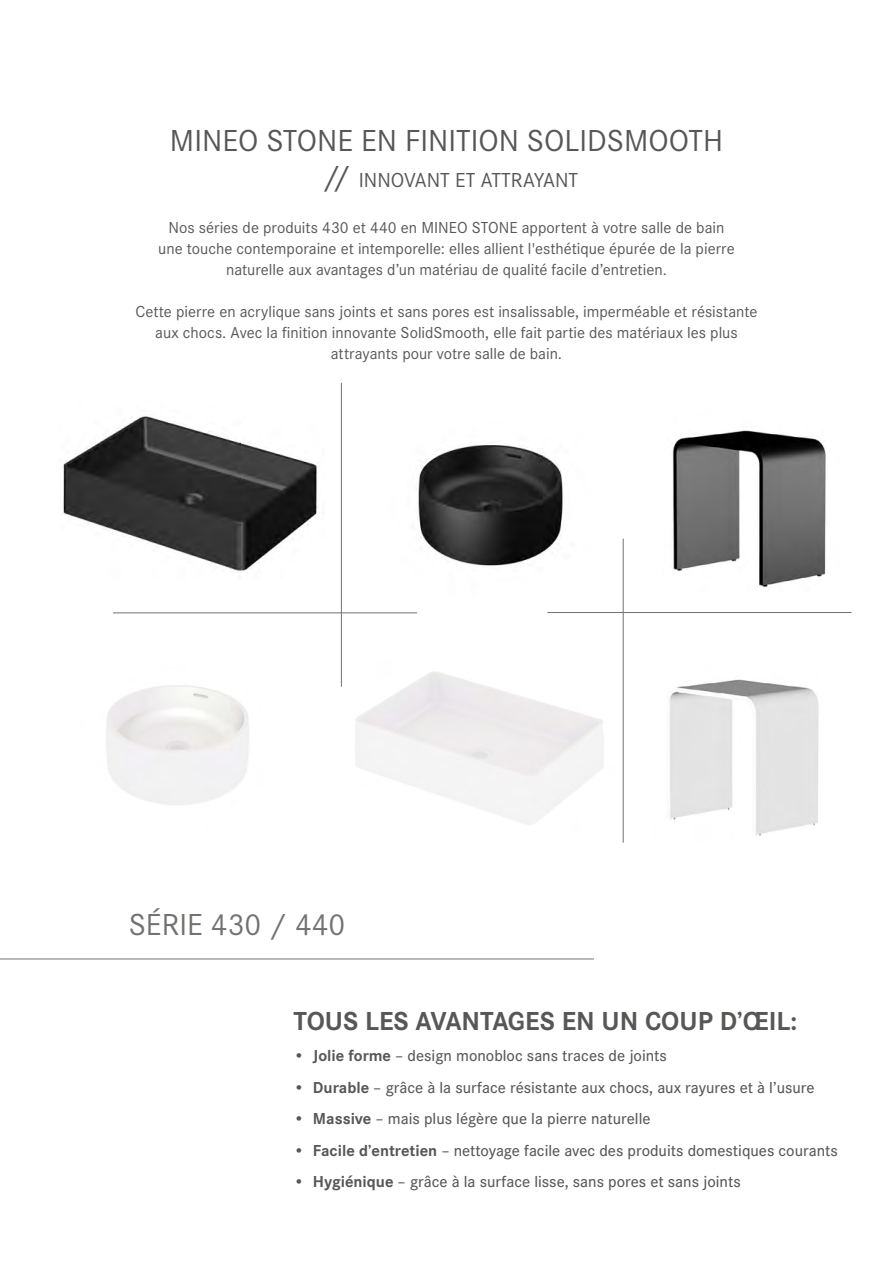
<style>
.page{position:relative;width:893px;height:1263px;background:#fff}
.page>*{position:absolute;margin:0;border:0;box-sizing:border-box;transform-origin:0 0}
.t1{font:31.5px "Corporate S";color:#575756}
.t2{font:31.5px "Corporate S";color:#727271}
.t3{font:700 27px "Corporate S";color:#575756}
.t4{font:21px "Corporate S";color:#575756}
.t5{font:16.5px/21px "Corporate S Pro";color:#575756;text-align:center}
.t6{font:500 16.5px "Corporate S Pro";color:#575756}
.s1{font-size:31.5px}
.s2{font-weight:700}
</style>
<div class="page">
<hr style="left:0;top:958px;width:594px;height:1px;background:#727271">
<img style="left:63px;top:416px;width:254px;height:155px">
<img style="left:418px;top:445px;width:206px;height:160px">
<hr style="left:113px;top:612px;width:304px;height:1px;background:#727271">
<hr style="left:341px;top:383px;width:1px;height:304px;background:#727271">
<hr style="left:547px;top:612px;width:304px;height:1px;background:#727271">
<hr style="left:623px;top:539px;width:1px;height:304px;background:#727271">
<img style="left:669px;top:679px;width:150px;height:157px">
<img style="left:673px;top:430px;width:153px;height:157px">
<h1 class="t1" style="left:170px;top:123px;width:554px">MINEO STONE EN FINITION SOLIDSMOOTH</h1>
<p class="t4" style="left:322px;top:168px;width:257px"><span class="s1">//</span> INNOVANT ET ATTRAYANT</p>
<p class="t5" style="left:158px;top:216px;width:578px">Nos séries de produits 430 et 440 en MINEO STONE apportent à votre salle de bain une touche contemporaine et intemporelle: elles allient l'esthétique épurée de la pierre naturelle aux avantages d’un matériau de qualité facile d’entretien.</p>
<p class="t5" style="left:135px;top:300px;width:624px">Cette pierre en acrylique sans joints et sans pores est insalissable, imperméable et résistante aux chocs. Avec la finition innovante SolidSmooth, elle fait partie des matériaux les plus attrayants pour votre salle de bain.</p>
<h1 class="t2" style="left:129px;top:907px;width:218px">SÉRIE 430 / 440</h1>
<h2 class="t3" style="left:293px;top:1002px;width:505px">TOUS LES AVANTAGES EN UN COUP D’ŒIL:</h2>
<p class="t6" style="left:293px;top:1043px;width:375px">• <span class="s2">Jolie forme</span> – design monobloc sans traces de joints</p>
<p class="t6" style="left:293px;top:1075px;width:523px">• <span class="s2">Durable</span> – grâce à la surface résistante aux chocs, aux rayures et à l’usure</p>
<p class="t6" style="left:293px;top:1106px;width:359px">• <span class="s2">Massive</span> – mais plus légère que la pierre naturelle</p>
<p class="t6" style="left:293px;top:1138px;width:546px">• <span class="s2">Facile d’entretien</span> – nettoyage facile avec des produits domestiques courants</p>
<p class="t6" style="left:293px;top:1169px;width:449px">• <span class="s2">Hygiénique</span> – grâce à la surface lisse, sans pores et sans joints</p>
</div>
